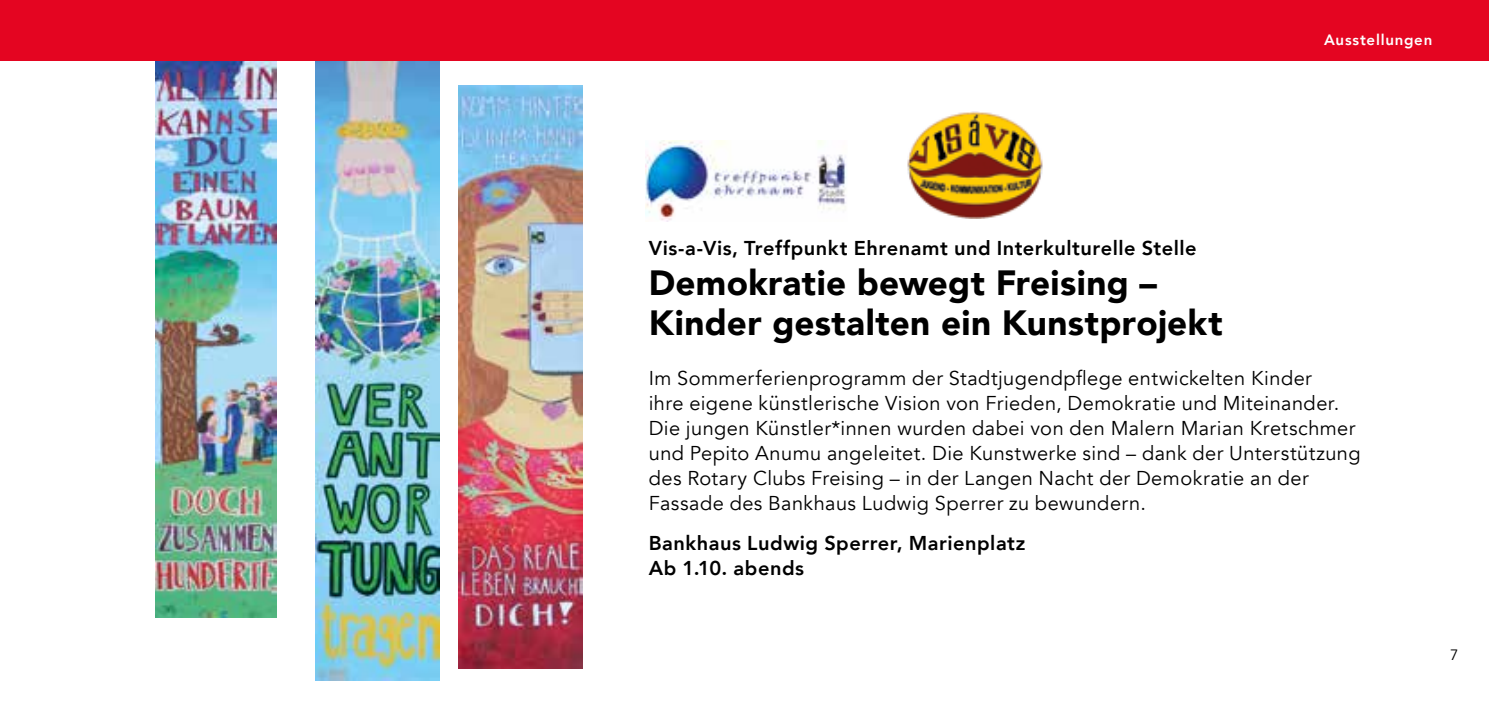
<style>
.page{position:relative;width:1489px;height:702px;background:#fff}
.page>*{position:absolute;margin:0;border:0;box-sizing:border-box;transform-origin:0 0}
.t1{font:900 35px/40px "Avenir";letter-spacing:.01em;color:#000}
.t2{font:20px/25px "Avenir";letter-spacing:.02em;color:#000}
.t3{font:800 20px/25px "Avenir";letter-spacing:.025em;color:#000}
.t4{font:800 15px "Avenir";letter-spacing:.05em;color:#fff}
.t5{font:15px "Avenir";color:#000}
</style>
<div class="page">
<img style="left:315px;top:60px;width:125px;height:620px">
<img style="left:156px;top:60px;width:120px;height:557px">
<div style="left:0;top:0;width:1488px;height:60px;background:#e40521"></div>
<img style="left:458px;top:85px;width:124px;height:583px">
<img style="left:907px;top:112px;width:136px;height:106px">
<img style="left:645px;top:140px;width:201px;height:81px">
<p class="t4" style="left:1323px;top:28px;width:110px">Ausstellungen</p>
<p class="t3" style="left:648px;top:236px;width:549px">Vis-a-Vis, Treffpunkt Ehrenamt und Interkulturelle Stelle</p>
<h1 class="t1" style="left:648px;top:262px;width:575px">Demokratie bewegt Freising –<br>Kinder gestalten ein Kunstprojekt</h1>
<p class="t2" style="left:648px;top:366px;width:713px">Im Sommerferienprogramm der Stadtjugendpflege entwickelten Kinder<br>ihre eigene künstlerische Vision von Frieden, Demokratie und Miteinander.<br>Die jungen Künstler*innen wurden dabei von den Malern Marian Kretschmer und Pepito Anumu angeleitet. Die Kunstwerke sind – dank der Unterstützung des Rotary Clubs Freising – in der Langen Nacht der Demokratie an der Fassade des Bankhaus Ludwig Sperrer zu bewundern.</p>
<p class="t3" style="left:648px;top:531px;width:378px">Bankhaus Ludwig Sperrer, Marienplatz<br>Ab 1.10. abends</p>
<p class="t5" style="left:1449px;top:646px;width:10px">7</p>
</div>
